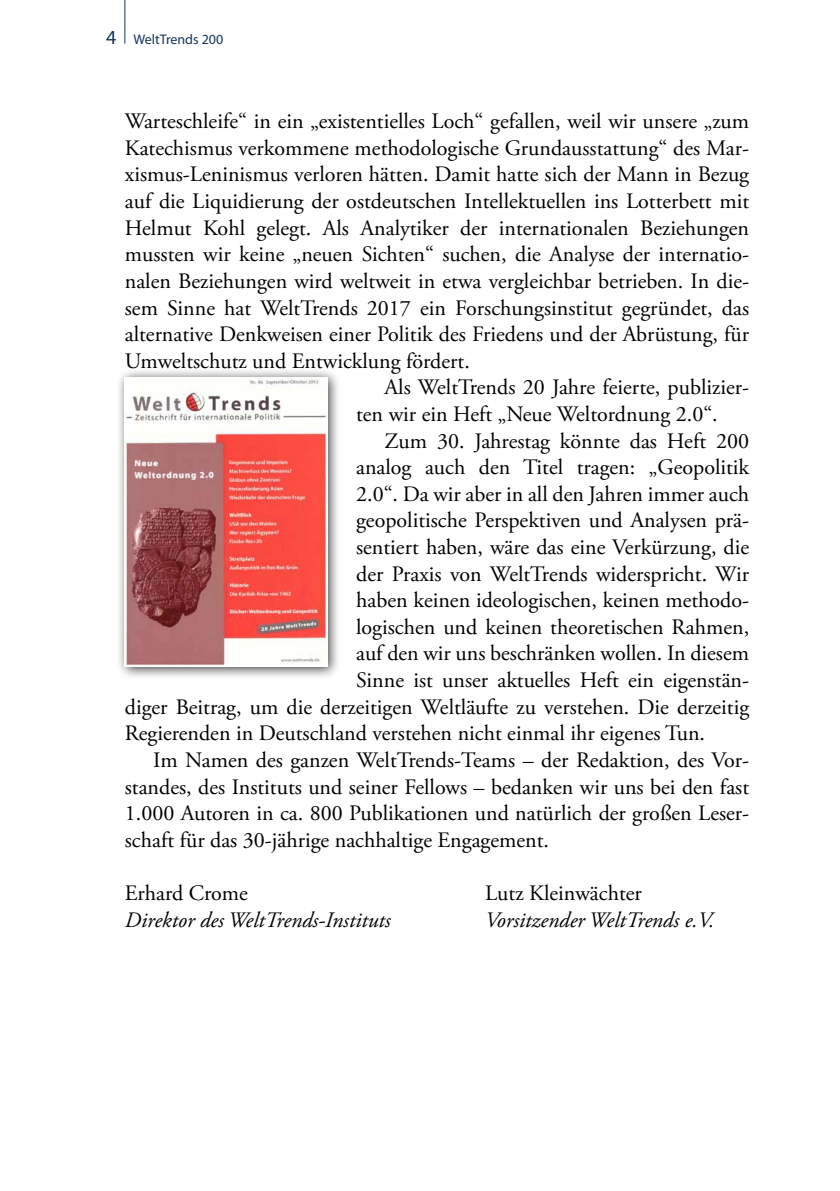
<style>
.page{position:relative;width:840px;height:1191px;background:#fff}
.page>*{position:absolute;margin:0;border:0;box-sizing:border-box;transform-origin:0 0}
.Fließtext_Enzug{font:22px/26.6px "Adobe Garamond Pro";color:#000;text-align:justify}
.Fließtext_Einzug_Beg{font:italic 22px "Adobe Garamond Pro";color:#000}
.Fließtext_Einzug_Beg-2{font:22px "Adobe Garamond Pro";color:#000}
.t1{font:14px "Myriad Pro";color:#15355b}
.s1{font-size:20px}
</style>
<div class="page">
<hr style="left:124px;top:0;width:1px;height:44px;background:#15355b">
<div style="left:115px;top:368px;width:225px;height:312px;background:#000;opacity:.75"></div>
<img style="left:125px;top:377px;width:202px;height:289px">
<p class="t1" style="left:106px;top:30px;width:119px"><span class="s1">4</span> WeltTrends 200</p>
<p class="Fließtext_Enzug" style="left:125px;top:109px;width:625px">Warteschleife“ in ein „existentielles Loch“ gefallen, weil wir unsere „zum Katechismus verkommene methodologische Grundausstattung“ des Mar&shy;xismus-Leninismus verloren hätten. Damit hatte sich der Mann in Bezug auf die Liquidierung der ostdeutschen Intellektuellen ins Lotterbett mit Helmut Kohl gelegt. Als Analytiker der internationalen Beziehungen mussten wir keine „neuen Sichten“ suchen, die Analyse der internatio&shy;nalen Beziehungen wird weltweit in etwa vergleichbar betrieben. In die&shy;sem Sinne hat WeltTrends 2017 ein Forschungsinstitut gegründet, das alternative Denkweisen einer Politik des Friedens und der Abrüstung, für Umweltschutz und Entwicklung fördert.</p>
<p class="Fließtext_Enzug" style="left:356px;top:375px;width:394px;text-indent:28px">Als WeltTrends 20 Jahre feierte, publizier&shy;ten wir ein Heft „Neue Weltordnung 2.0“.</p>
<p class="Fließtext_Enzug" style="left:384px;top:428px;width:366px">Zum 30. Jahrestag könnte das Heft 200</p>
<p class="Fließtext_Enzug" style="left:356px;top:455px;width:394px">analog auch den Titel tragen: „Geopolitik</p>
<p class="Fließtext_Enzug" style="left:356px;top:481px;width:394px">2.0“. Da wir aber in all den Jahren immer auch</p>
<p class="Fließtext_Enzug" style="left:356px;top:508px;width:394px">geopolitische Perspektiven und Analysen prä-</p>
<p class="Fließtext_Enzug" style="left:356px;top:534px;width:394px">sentiert haben, wäre das eine Verkürzung, die</p>
<p class="Fließtext_Enzug" style="left:356px;top:561px;width:394px">der Praxis von WeltTrends widerspricht. Wir</p>
<p class="Fließtext_Enzug" style="left:356px;top:588px;width:394px">haben keinen ideologischen, keinen methodo-</p>
<p class="Fließtext_Enzug" style="left:356px;top:614px;width:394px">logischen und keinen theoretischen Rahmen,</p>
<p class="Fließtext_Enzug" style="left:356px;top:641px;width:394px">auf den wir uns beschränken wollen. In diesem</p>
<p class="Fließtext_Enzug" style="left:356px;top:667px;width:394px">Sinne ist unser aktuelles Heft ein eigenstän-</p>
<p class="Fließtext_Enzug" style="left:125px;top:694px;width:625px">diger Beitrag, um die derzeitigen Weltläufte zu verstehen. Die derzeitig</p>
<p class="Fließtext_Enzug" style="left:125px;top:721px;width:581px">Regierenden in Deutschland verstehen nicht einmal ihr eigenes Tun.</p>
<p class="Fließtext_Enzug" style="left:125px;top:747px;width:625px;text-indent:28px">Im Namen des ganzen WeltTrends-Teams – der Redaktion, des Vor&shy;standes, des Instituts und seiner Fellows – bedanken wir uns bei den fast 1.000 Autoren in ca. 800 Publikationen und natürlich der großen Leser&shy;schaft für das 30-jährige nachhaltige Engagement.</p>
<p class="Fließtext_Einzug_Beg-2" style="left:125px;top:879px;width:125px">Erhard Crome</p>
<p class="Fließtext_Einzug_Beg-2" style="left:485px;top:879px;width:158px">Lutz Kleinwächter</p>
<p class="Fließtext_Einzug_Beg" style="left:125px;top:906px;width:267px">Direktor des WeltTrends-Instituts</p>
<p class="Fließtext_Einzug_Beg" style="left:485px;top:906px;width:230px">Vorsitzender WeltTrends e.V.</p>
</div>
